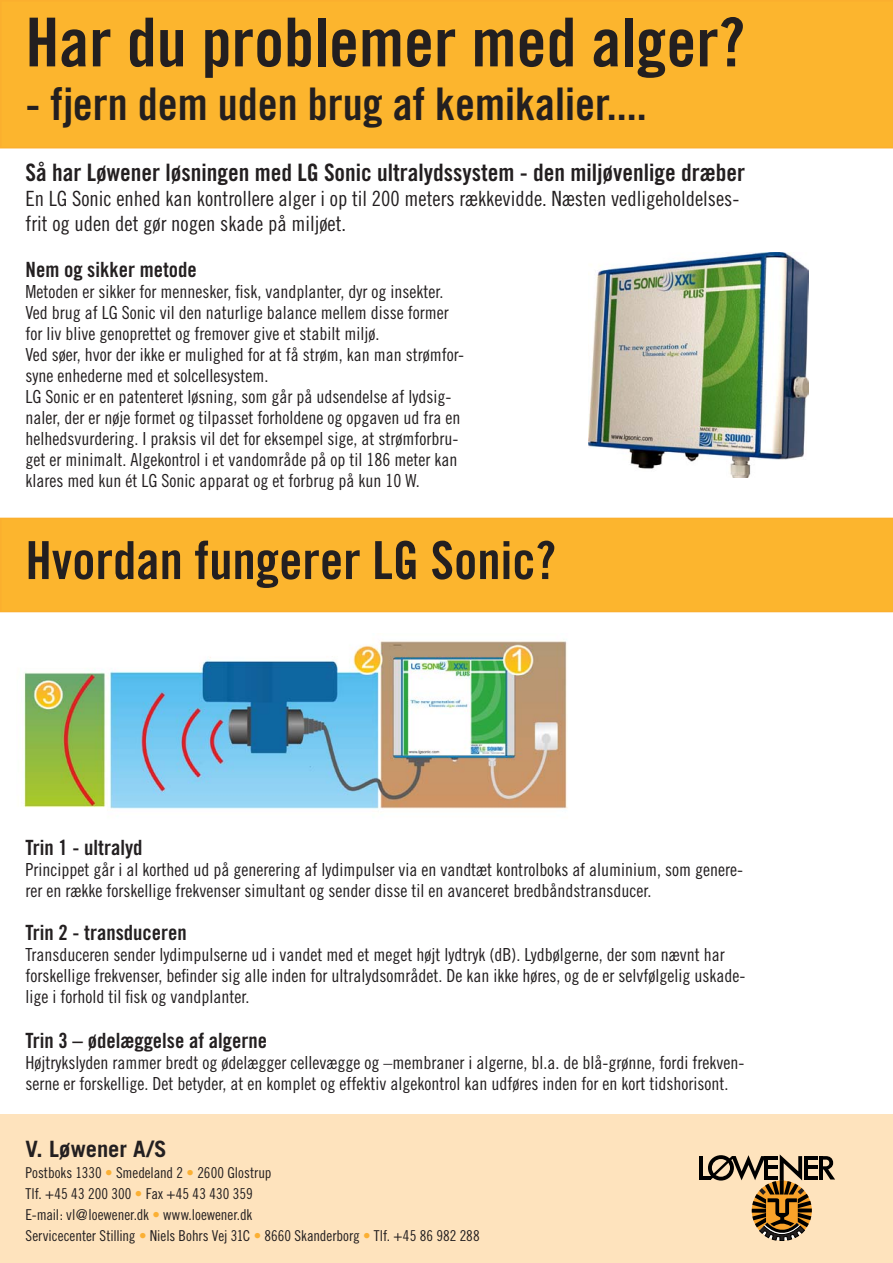
<style>
.page{position:relative;width:893px;height:1263px;background:#fff}
.page>*{position:absolute;margin:0;border:0;box-sizing:border-box;transform-origin:0 0}
.t1{font:67.5px "Trade Gothic Bold Cond Twenty";color:#231f20}
.t2{font:52.5px "Trade Gothic Bold Cond Twenty";color:#231f20}
.t3{font:45px "Trade Gothic Bold Cond Twenty";color:#231f20}
.t4{font:24px "Trade Gothic Bold Cond Twenty";color:#231f20}
.t5{font:700 22.5px "Trade Gothic";color:#231f20}
.t6{font:21px/25.2px "Trade Gothic Cond Eighteen";color:#231f20}
.t7{font:21px "Trade Gothic Bold Cond Twenty";color:#231f20}
.t8{font:18px/21px "Trade Gothic Cond Eighteen";color:#231f20}
.t9{font:15px/21px "Trade Gothic Cond Eighteen";letter-spacing:-.005em;color:#231f20}
.s1{color:#fbb034}
</style>
<div class="page">
<img style="left:24px;top:641px;width:544px;height:168px">
<div style="left:0;top:1115px;width:893px;height:148px;background:#fee3bd"></div>
<div style="left:0;top:0;width:893px;height:148px;background:#fcb52e"></div>
<div style="left:0;top:518px;width:893px;height:94px;background:#fcb52e"></div>
<hr style="left:804px;top:1176px;width:14px;height:3px;background:#000">
<hr style="left:804px;top:1165px;width:14px;height:3px;background:#000">
<hr style="left:804px;top:1156px;width:14px;height:4px;background:#000">
<hr style="left:819px;top:1156px;width:4px;height:23px;background:#000">
<svg style="left:823px;top:1156px;width:12px;height:23px"></svg>
<svg style="left:699px;top:1154px;width:113px;height:87px"></svg>
<img style="left:588px;top:253px;width:221px;height:225px">
<p class="t1" style="left:26px;top:1px;width:721px">Har du problemer med alger?</p>
<p class="t3" style="left:26px;top:77px;width:623px">- fjern dem uden brug af kemikalier....</p>
<p class="t4" style="left:26px;top:158px;width:721px">Så har Løwener løsningen med LG Sonic ultralydssystem - den miljøvenlige dræber</p>
<p class="t6" style="left:26px;top:186px;width:715px">En LG Sonic enhed kan kontrollere alger i op til 200 meters rækkevidde. Næsten vedligeholdelses&shy;frit og uden det gør nogen skade på miljøet.</p>
<p class="t7" style="left:26px;top:257px;width:173px">Nem og sikker metode</p>
<p class="t8" style="left:26px;top:281px;width:425px">Metoden er sikker for mennesker, fisk, vandplanter, dyr og insekter.<br>Ved brug af LG Sonic vil den naturlige balance mellem disse former for liv blive genoprettet og fremover give et stabilt miljø.</p>
<p class="t8" style="left:26px;top:344px;width:440px">Ved søer, hvor der ikke er mulighed for at få strøm, kan man strømfor&shy;syne enhederne med et solcellesystem.</p>
<p class="t8" style="left:26px;top:386px;width:436px">LG Sonic er en patenteret løsning, som går på udsendelse af lydsig&shy;naler, der er nøje formet og tilpasset forholdene og opgaven ud fra en helhedsvurdering. I praksis vil det for eksempel sige, at strømforbru&shy;get er minimalt. Algekontrol i et vandområde på op til 186 meter kan klares med kun ét LG Sonic apparat og et forbrug på kun 10 W.</p>
<p class="t2" style="left:26px;top:528px;width:532px">Hvordan fungerer LG Sonic?</p>
<p class="t7" style="left:26px;top:835px;width:118px">Trin 1 - ultralyd</p>
<p class="t8" style="left:26px;top:859px;width:719px">Princippet går i al korthed ud på generering af lydimpulser via en vandtæt kontrolboks af aluminium, som genere&shy;rer en række forskellige frekvenser simultant og sender disse til en avanceret bredbåndstransducer.</p>
<p class="t7" style="left:26px;top:920px;width:163px">Trin 2 - transduceren</p>
<p class="t8" style="left:26px;top:944px;width:721px">Transduceren sender lydimpulserne ud i vandet med et meget højt lydtryk (dB). Lydbølgerne, der som nævnt har forskellige frekvenser, befinder sig alle inden for ultralydsområdet. De kan ikke høres, og de er selvfølgelig uskade&shy;lige i forhold til fisk og vandplanter.</p>
<p class="t7" style="left:26px;top:1027px;width:243px">Trin 3 – ødelæggelse af algerne</p>
<p class="t8" style="left:26px;top:1052px;width:720px">Højtrykslyden rammer bredt og ødelægger cellevægge og –membraner i algerne, bl.a. de blå-grønne, fordi frekven&shy;serne er forskellige. Det betyder, at en komplet og effektiv algekontrol kan udføres inden for en kort tidshorisont.</p>
<p class="t5" style="left:26px;top:1135px;width:143px">V. Løwener A/S</p>
<p class="t9" style="left:26px;top:1162px;width:247px">Postboks 1330 <span class="s1">•</span> Smedeland 2 <span class="s1">•</span> 2600 Glostrup<br>Tlf. +45 43 200 300 <span class="s1">•</span> Fax +45 43 430 359<br>E-mail: vl@loewener.dk <span class="s1">•</span> www.loewener.dk</p>
<p class="t9" style="left:26px;top:1225px;width:456px">Servicecenter Stilling <span class="s1">•</span> Niels Bohrs Vej 31C <span class="s1">•</span> 8660 Skanderborg <span class="s1">•</span> Tlf. +45 86 982 288</p>
</div>
